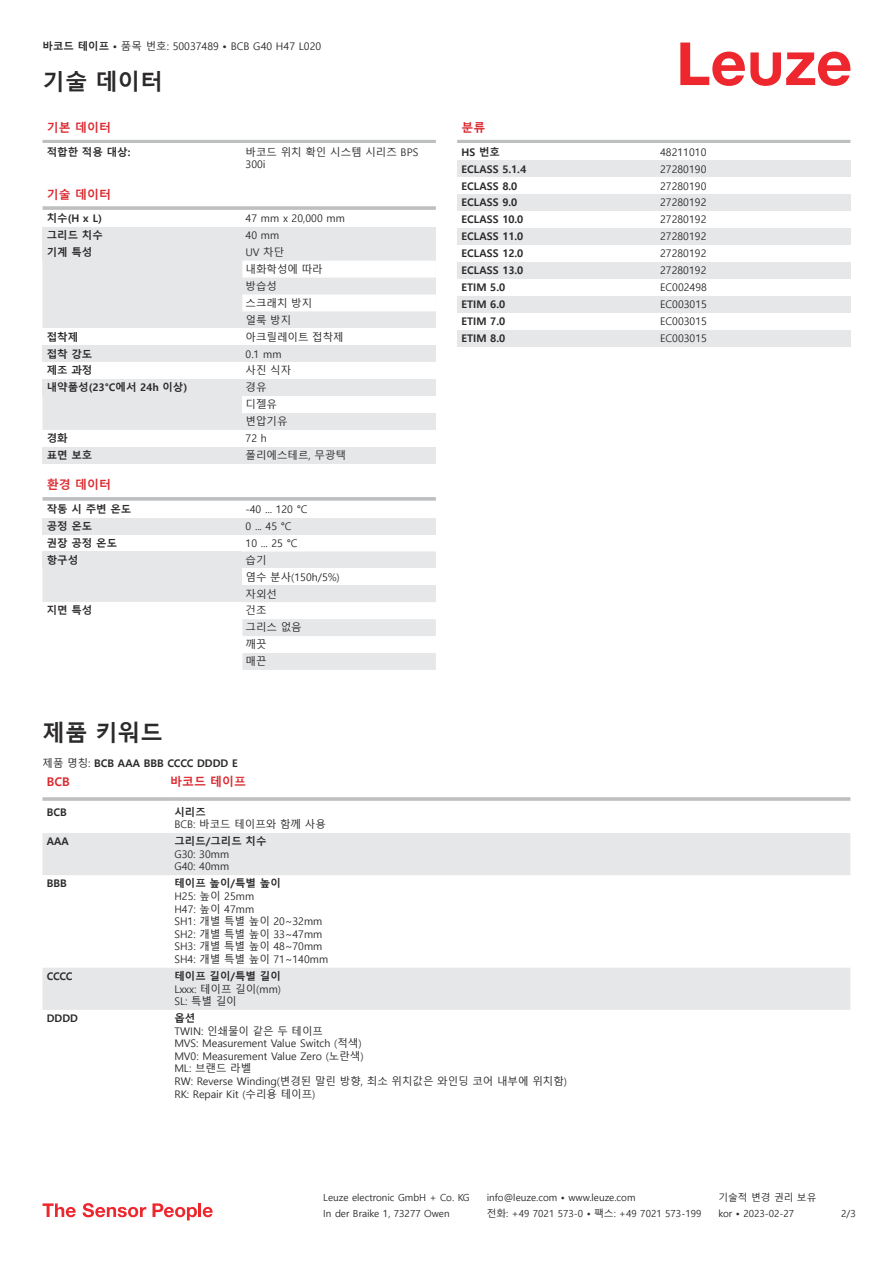
<style>
.page{position:relative;width:893px;height:1263px;background:#fff}
.page>*{position:absolute;margin:0;border:0;box-sizing:border-box;transform-origin:0 0}
.t1{font:700 22.5px "Malgun Gothic";color:#2b292a}
.t2{font:700 12px "Malgun Gothic";color:#db2a30}
.t3{font:10.5px/12.6px "Malgun Gothic";color:#2b292a}
.t4{font:700 10.5px "Malgun Gothic";color:#2b292a}
.t5{font:9.75px "Malgun Gothic";color:#2b292a}
.s1{font-weight:700}
.s2{font-weight:400}
</style>
<div class="page">
<svg style="left:680px;top:43px;width:170px;height:43px"></svg>
<svg style="left:43px;top:261px;width:199px;height:341px;background:#e8e9eb"></svg>
<hr style="left:43px;top:140px;width:393px;height:3px;background:#bdbfc1">
<hr style="left:43px;top:206px;width:393px;height:4px;background:#c5c7c9">
<div style="left:43px;top:227px;width:199px;height:17px;background:#e6e7e9"></div>
<div style="left:242px;top:227px;width:194px;height:17px;background:#e6e7e9"></div>
<div style="left:43px;top:244px;width:199px;height:17px;background:#e6e7e9"></div>
<svg style="left:242px;top:244px;width:194px;height:84px"></svg>
<div style="left:43px;top:328px;width:199px;height:17px;background:#fff"></div>
<div style="left:43px;top:345px;width:199px;height:17px;background:#e6e7e9"></div>
<div style="left:242px;top:345px;width:194px;height:17px;background:#e6e7e9"></div>
<div style="left:43px;top:362px;width:199px;height:17px;background:#fff"></div>
<div style="left:43px;top:379px;width:199px;height:17px;background:#e6e7e9"></div>
<div style="left:242px;top:379px;width:194px;height:51px;background:#e6e7e9"></div>
<div style="left:242px;top:396px;width:194px;height:17px;background:#fff"></div>
<div style="left:43px;top:430px;width:199px;height:17px;background:#fff"></div>
<div style="left:43px;top:447px;width:199px;height:17px;background:#e6e7e9"></div>
<div style="left:242px;top:447px;width:194px;height:17px;background:#e6e7e9"></div>
<div style="left:43px;top:481px;width:393px;height:18px;background:#fff"></div>
<svg style="left:43px;top:497px;width:393px;height:4px;background:#c3c5c7"></svg>
<div style="left:43px;top:501px;width:199px;height:17px;background:#fff"></div>
<div style="left:43px;top:518px;width:199px;height:16px;background:#e6e7e9"></div>
<div style="left:242px;top:518px;width:194px;height:16px;background:#e6e7e9"></div>
<div style="left:43px;top:534px;width:199px;height:17px;background:#fff"></div>
<div style="left:43px;top:551px;width:199px;height:17px;background:#e6e7e9"></div>
<svg style="left:242px;top:551px;width:194px;height:119px"></svg>
<svg style="left:43px;top:833px;width:807px;height:177px"></svg>
<hr style="left:43px;top:797px;width:127px;height:4px;background:#bdbfc1">
<hr style="left:170px;top:797px;width:680px;height:4px;background:#c5c7c9">
<hr style="left:457px;top:140px;width:393px;height:3px;background:#bdbfc1">
<div style="left:457px;top:160px;width:200px;height:17px;background:#e6e7e9"></div>
<div style="left:657px;top:160px;width:193px;height:17px;background:#e6e7e9"></div>
<div style="left:457px;top:194px;width:200px;height:17px;background:#e6e7e9"></div>
<div style="left:657px;top:194px;width:193px;height:17px;background:#e6e7e9"></div>
<div style="left:457px;top:228px;width:200px;height:17px;background:#e6e7e9"></div>
<div style="left:657px;top:228px;width:193px;height:17px;background:#e6e7e9"></div>
<div style="left:457px;top:262px;width:200px;height:17px;background:#e6e7e9"></div>
<div style="left:657px;top:262px;width:193px;height:17px;background:#e6e7e9"></div>
<div style="left:457px;top:296px;width:200px;height:17px;background:#e6e7e9"></div>
<div style="left:657px;top:296px;width:193px;height:17px;background:#e6e7e9"></div>
<div style="left:457px;top:330px;width:200px;height:17px;background:#e6e7e9"></div>
<div style="left:657px;top:330px;width:193px;height:17px;background:#e6e7e9"></div>
<svg style="left:43px;top:1203px;width:33px;height:14px"></svg>
<svg style="left:83px;top:1203px;width:63px;height:14px"></svg>
<svg style="left:153px;top:1203px;width:44px;height:17px"></svg>
<hr style="left:198px;top:1203px;width:3px;height:14px;background:#ed272d">
<svg style="left:203px;top:1207px;width:10px;height:10px"></svg>
<p class="t3" style="left:43px;top:40px;width:280px"><span class="s1">바코드 테이프 •</span> 품목 번호: 50037489 <span class="s1">•</span> BCB G40 H47 L020</p>
<h1 class="t1" style="left:43px;top:69px;width:122px">기술 데이터</h1>
<p class="t2" style="left:47px;top:121px;width:66px">기본 데이터</p>
<p class="t4" style="left:47px;top:146px;width:85px">적합한 적용 대상:</p>
<p class="t3" style="left:246px;top:146px;width:174px">바코드 위치 확인 시스템 시리즈 BPS<br>300i</p>
<p class="t2" style="left:47px;top:187px;width:66px">기술 데이터</p>
<p class="t4" style="left:47px;top:212px;width:57px">치수(H x L)</p>
<p class="t3" style="left:246px;top:212px;width:101px">47 mm x 20,000 mm</p>
<p class="t4" style="left:47px;top:229px;width:58px">그리드 치수</p>
<p class="t3" style="left:246px;top:229px;width:35px">40 mm</p>
<p class="t4" style="left:47px;top:246px;width:47px">기계 특성</p>
<p class="t3" style="left:246px;top:244px;width:79px;line-height:17px">UV 차단 내화학성에 따라 방습성<br>스크래치 방지 얼룩 방지</p>
<p class="t4" style="left:47px;top:330px;width:33px">접착제</p>
<p class="t3" style="left:246px;top:331px;width:100px">아크릴레이트 접착제</p>
<p class="t4" style="left:47px;top:347px;width:47px">접착 강도</p>
<p class="t3" style="left:246px;top:348px;width:38px">0.1 mm</p>
<p class="t4" style="left:47px;top:364px;width:47px">제조 과정</p>
<p class="t3" style="left:246px;top:365px;width:47px">사진 식자</p>
<p class="t4" style="left:47px;top:381px;width:142px">내약품성(23°C에서 24h 이상)</p>
<p class="t3" style="left:246px;top:379px;width:43px;line-height:17px">경유 디젤유 변압기유</p>
<p class="t4" style="left:47px;top:432px;width:22px">경화</p>
<p class="t3" style="left:246px;top:432px;width:23px">72 h</p>
<p class="t4" style="left:47px;top:449px;width:47px">표면 보호</p>
<p class="t3" style="left:246px;top:449px;width:102px">폴리에스테르, 무광택</p>
<p class="t2" style="left:47px;top:478px;width:66px">환경 데이터</p>
<p class="t4" style="left:47px;top:503px;width:86px">작동 시 주변 온도</p>
<p class="t3" style="left:246px;top:503px;width:63px">-40 ... 120 °C</p>
<p class="t4" style="left:47px;top:520px;width:47px">공정 온도</p>
<p class="t3" style="left:246px;top:520px;width:48px">0 ... 45 °C</p>
<p class="t4" style="left:47px;top:537px;width:72px">권장 공정 온도</p>
<p class="t3" style="left:246px;top:537px;width:53px">10 ... 25 °C</p>
<p class="t4" style="left:47px;top:554px;width:33px">항구성</p>
<p class="t3" style="left:246px;top:552px;width:96px;line-height:17px">습기<br>염수 분사(150h/5%) 자외선</p>
<p class="t4" style="left:47px;top:604px;width:47px">지면 특성</p>
<p class="t3" style="left:246px;top:602px;width:58px;line-height:17px">건조<br>그리스 없음 깨끗<br>매끈</p>
<p class="t2" style="left:461px;top:121px;width:25px">분류</p>
<p class="t4" style="left:461px;top:146px;width:40px">HS 번호</p>
<p class="t3" style="left:660px;top:146px;width:48px">48211010</p>
<p class="t4" style="left:461px;top:163px;width:66px">ECLASS 5.1.4</p>
<p class="t3" style="left:660px;top:163px;width:48px">27280190</p>
<p class="t4" style="left:461px;top:179px;width:57px">ECLASS 8.0</p>
<p class="t3" style="left:660px;top:180px;width:48px">27280190</p>
<p class="t4" style="left:461px;top:196px;width:57px">ECLASS 9.0</p>
<p class="t3" style="left:660px;top:197px;width:48px">27280192</p>
<p class="t4" style="left:461px;top:213px;width:63px">ECLASS 10.0</p>
<p class="t3" style="left:660px;top:213px;width:48px">27280192</p>
<p class="t4" style="left:461px;top:230px;width:63px">ECLASS 11.0</p>
<p class="t3" style="left:660px;top:230px;width:48px">27280192</p>
<p class="t4" style="left:461px;top:247px;width:63px">ECLASS 12.0</p>
<p class="t3" style="left:660px;top:247px;width:48px">27280192</p>
<p class="t4" style="left:461px;top:264px;width:63px">ECLASS 13.0</p>
<p class="t3" style="left:660px;top:264px;width:48px">27280192</p>
<p class="t4" style="left:461px;top:281px;width:45px">ETIM 5.0</p>
<p class="t3" style="left:660px;top:281px;width:48px">EC002498</p>
<p class="t4" style="left:461px;top:298px;width:45px">ETIM 6.0</p>
<p class="t3" style="left:660px;top:298px;width:48px">EC003015</p>
<p class="t4" style="left:461px;top:315px;width:45px">ETIM 7.0</p>
<p class="t3" style="left:660px;top:315px;width:48px">EC003015</p>
<p class="t4" style="left:461px;top:332px;width:45px">ETIM 8.0</p>
<p class="t3" style="left:660px;top:332px;width:48px">EC003015</p>
<h1 class="t1" style="left:43px;top:720px;width:122px">제품 키워드</h1>
<p class="t2" style="left:47px;top:775px;width:24px">BCB</p>
<p class="t2" style="left:170px;top:775px;width:78px">바코드 테이프</p>
<p class="t4" style="left:47px;top:806px;width:22px">BCB</p>
<p class="t4" style="left:174px;top:806px;width:33px">시리즈</p>
<p class="t3" style="left:174px;top:818px;width:153px">BCB: 바코드 테이프와 함께 사용</p>
<p class="t4" style="left:47px;top:835px;width:24px">AAA</p>
<p class="t4" style="left:174px;top:835px;width:94px">그리드/그리드 치수</p>
<p class="t3" style="left:174px;top:848px;width:56px">G30: 30mm<br>G40: 40mm</p>
<p class="t4" style="left:47px;top:878px;width:22px">BBB</p>
<p class="t4" style="left:174px;top:877px;width:108px">테이프 높이/특별 높이</p>
<p class="t3" style="left:174px;top:890px;width:155px">H25: 높이 25mm<br>H47: 높이 47mm<br>SH1: 개별 특별 높이 20~32mm<br>SH2: 개별 특별 높이 33~47mm<br>SH3: 개별 특별 높이 48~70mm<br>SH4: 개별 특별 높이 71~140mm</p>
<p class="t4" style="left:47px;top:970px;width:27px">CCCC</p>
<p class="t4" style="left:174px;top:970px;width:108px">테이프 길이/특별 길이</p>
<p class="t3" style="left:174px;top:983px;width:108px">Lxxx: 테이프 길이(mm)<br>SL: 특별 길이</p>
<p class="t4" style="left:47px;top:1012px;width:33px">DDDD</p>
<p class="t4" style="left:174px;top:1012px;width:22px">옵션</p>
<p class="t3" style="left:174px;top:1025px;width:394px">TWIN: 인쇄물이 같은 두 테이프<br>MVS: Measurement Value Switch (적색)<br>MV0: Measurement Value Zero (노란색)<br>ML: 브랜드 라벨<br>RW: Reverse Winding(변경된 말린 방향, 최소 위치값은 와인딩 코어 내부에 위치함)<br>RK: Repair Kit (수리용 테이프)</p>
<p class="t4" style="left:43px;top:757px;width:197px"><span class="s2">제품 명칭:</span> BCB AAA BBB CCCC DDDD E</p>
<p class="t5" style="left:323px;top:1192px;width:148px">Leuze electronic GmbH + Co. KG</p>
<p class="t5" style="left:487px;top:1192px;width:150px">info@leuze.com • www.leuze.com</p>
<p class="t5" style="left:718px;top:1192px;width:100px">기술적 변경 권리 보유</p>
<p class="t5" style="left:323px;top:1208px;width:128px">In der Braike 1, 73277 Owen</p>
<p class="t5" style="left:487px;top:1208px;width:216px">전화: +49 7021 573-0 • 팩스: +49 7021 573-199</p>
<p class="t5" style="left:718px;top:1208px;width:77px">kor • 2023-02-27</p>
<p class="t5" style="left:841px;top:1208px;width:16px">2 /3</p>
</div>
